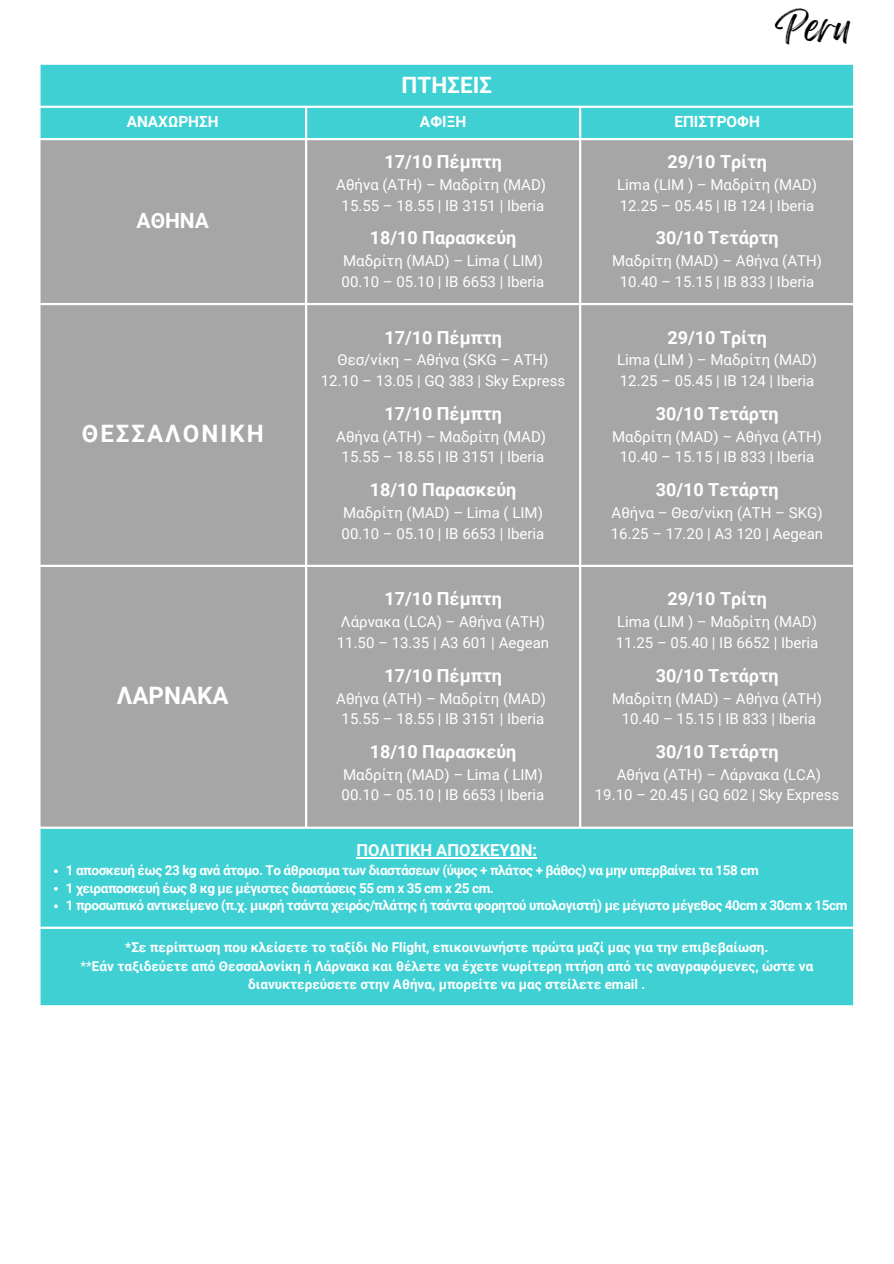
<style>
.page{position:relative;width:894px;height:1264px;background:#fff}
.page>*{position:absolute;margin:0;border:0;box-sizing:border-box;transform-origin:0 0}
.t1{font:33px "Feeling Passionate";color:#000}
.t2{font:700 24px "Roboto";letter-spacing:.085em;color:#fff}
.t3{font:700 24px "Roboto";color:#fff}
.t4{font:700 22.5px "Roboto";color:#fff}
.t5{font:700 21px "Roboto";color:#fff}
.t6{font:700 18px "Roboto";color:#fff}
.t7{font:700 16.5px "Roboto";color:#fff}
.t8{font:700 15.3px "Roboto";color:#fff}
.t9{font:15px "Roboto";color:#fff}
.t10{font:700 13.5px "Roboto";letter-spacing:-.03em;color:#fff}
.t11{font:700 13.5px/18.8px "Roboto";color:#fff;text-align:center}
.s1{font-weight:400}
</style>
<div class="page">
<div style="left:41px;top:65px;width:811px;height:940px;background:#3fd0d4"></div>
<div style="left:41px;top:140px;width:811px;height:686px;background:#a6a6a6"></div>
<hr style="left:356px;top:857px;width:181px;height:1px;background:#fff">
<svg style="left:54px;top:869px;width:4px;height:4px"></svg>
<svg style="left:54px;top:886px;width:4px;height:4px"></svg>
<svg style="left:54px;top:904px;width:4px;height:4px"></svg>
<h1 class="t4" style="left:401px;top:72px;width:92px">ΠΤΗΣΕΙΣ</h1>
<p class="t8" style="left:127px;top:113px;width:93px">ΑΝΑΧΩΡΗΣΗ</p>
<p class="t8" style="left:420px;top:113px;width:48px">ΑΦΙΞΗ</p>
<p class="t8" style="left:674px;top:113px;width:87px">ΕΠΙΣΤΡΟΦΗ</p>
<p class="t1" style="left:775px;top:0;width:77px">Peru</p>
<h3 class="t5" style="left:136px;top:209px;width:74px">ΑΘΗΝΑ</h3>
<h2 class="t2" style="left:82px;top:420px;width:183px">ΘΕΣΣΑΛΟΝΙΚΗ</h2>
<h2 class="t3" style="left:117px;top:682px;width:113px">ΛΑΡΝΑΚΑ</h2>
<p class="t6" style="left:384px;top:151px;width:119px">17/10 Πέμπτη</p>
<p class="t9" style="left:336px;top:176px;width:211px">Αθήνα (ATH) – Μαδρίτη (MAD)</p>
<p class="t9" style="left:341px;top:197px;width:204px">15.55 – 18.55 | IB 3151 | Iberia</p>
<p class="t6" style="left:369px;top:227px;width:148px">18/10 Παρασκεύη</p>
<p class="t9" style="left:343px;top:252px;width:201px">Μαδρίτη (MAD) – Lima ( LIM)</p>
<p class="t9" style="left:341px;top:273px;width:204px">00.10 – 05.10 | IB 6653 | Iberia</p>
<p class="t6" style="left:384px;top:327px;width:119px">17/10 Πέμπτη</p>
<p class="t9" style="left:337px;top:351px;width:212px">Θεσ/νίκη – Αθήνα (SKG – ATH)</p>
<p class="t9" style="left:321px;top:372px;width:246px">12.10 – 13.05 | GQ 383 | Sky Express</p>
<p class="t6" style="left:384px;top:403px;width:119px">17/10 Πέμπτη</p>
<p class="t9" style="left:336px;top:428px;width:211px">Αθήνα (ATH) – Μαδρίτη (MAD)</p>
<p class="t9" style="left:341px;top:448px;width:204px">15.55 – 18.55 | IB 3151 | Iberia</p>
<p class="t6" style="left:369px;top:479px;width:148px">18/10 Παρασκεύη</p>
<p class="t9" style="left:343px;top:504px;width:201px">Μαδρίτη (MAD) – Lima ( LIM)</p>
<p class="t9" style="left:341px;top:524px;width:204px">00.10 – 05.10 | IB 6653 | Iberia</p>
<p class="t6" style="left:384px;top:588px;width:119px">17/10 Πέμπτη</p>
<p class="t9" style="left:341px;top:613px;width:206px">Λάρνακα (LCA) – Αθήνα (ATH)</p>
<p class="t9" style="left:337px;top:634px;width:214px">11.50 – 13.35 | Α3 601 | Aegean</p>
<p class="t6" style="left:384px;top:665px;width:119px">17/10 Πέμπτη</p>
<p class="t9" style="left:336px;top:689px;width:211px">Αθήνα (ATH) – Μαδρίτη (MAD)</p>
<p class="t9" style="left:341px;top:710px;width:204px">15.55 – 18.55 | IB 3151 | Iberia</p>
<p class="t6" style="left:369px;top:741px;width:148px">18/10 Παρασκεύη</p>
<p class="t9" style="left:343px;top:766px;width:201px">Μαδρίτη (MAD) – Lima ( LIM)</p>
<p class="t9" style="left:341px;top:786px;width:204px">00.10 – 05.10 | IB 6653 | Iberia</p>
<p class="t6" style="left:667px;top:151px;width:101px">29/10 Τρίτη</p>
<p class="t9" style="left:617px;top:176px;width:201px">Lima (LIM ) – Μαδρίτη (MAD)</p>
<p class="t9" style="left:619px;top:197px;width:196px">12.25 – 05.45 | IB 124 | Iberia</p>
<p class="t6" style="left:655px;top:227px;width:124px">30/10 Τετάρτη</p>
<p class="t9" style="left:612px;top:252px;width:211px">Μαδρίτη (MAD) – Αθήνα (ATH)</p>
<p class="t9" style="left:619px;top:273px;width:196px">10.40 – 15.15 | IB 833 | Iberia</p>
<p class="t6" style="left:667px;top:327px;width:101px">29/10 Τρίτη</p>
<p class="t9" style="left:617px;top:351px;width:201px">Lima (LIM ) – Μαδρίτη (MAD)</p>
<p class="t9" style="left:619px;top:372px;width:196px">12.25 – 05.45 | IB 124 | Iberia</p>
<p class="t6" style="left:655px;top:403px;width:124px">30/10 Τετάρτη</p>
<p class="t9" style="left:612px;top:428px;width:211px">Μαδρίτη (MAD) – Αθήνα (ATH)</p>
<p class="t9" style="left:619px;top:448px;width:196px">10.40 – 15.15 | IB 833 | Iberia</p>
<p class="t6" style="left:655px;top:479px;width:124px">30/10 Τετάρτη</p>
<p class="t9" style="left:611px;top:504px;width:212px">Αθήνα – Θεσ/νίκη (ATH – SKG)</p>
<p class="t9" style="left:610px;top:524px;width:214px">16.25 – 17.20 | Α3 120 | Aegean</p>
<p class="t6" style="left:667px;top:588px;width:101px">29/10 Τρίτη</p>
<p class="t9" style="left:617px;top:613px;width:201px">Lima (LIM ) – Μαδρίτη (MAD)</p>
<p class="t9" style="left:615px;top:634px;width:204px">11.25 – 05.40 | IB 6652 | Iberia</p>
<p class="t6" style="left:655px;top:665px;width:124px">30/10 Τετάρτη</p>
<p class="t9" style="left:612px;top:689px;width:211px">Μαδρίτη (MAD) – Αθήνα (ATH)</p>
<p class="t9" style="left:621px;top:710px;width:196px">10.40 – 15.15 | IB 833 | Iberia</p>
<p class="t6" style="left:655px;top:741px;width:124px">30/10 Τετάρτη</p>
<p class="t9" style="left:616px;top:766px;width:206px">Αθήνα (ATH) – Λάρνακα (LCA)</p>
<p class="t9" style="left:594px;top:786px;width:246px">19.10 – 20.45 | GQ 602 | Sky Express</p>
<p class="t7" style="left:356px;top:841px;width:182px">ΠΟΛΙΤΙΚΗ ΑΠΟΣΚΕΥΩΝ:</p>
<p class="t10" style="left:66px;top:862px;width:694px">1 αποσκευή έως 23 kg ανά άτομο. Το άθροισμα των διαστάσεων (ύψος + πλάτος + βάθος) να μην υπερβαίνει τα 158 cm</p>
<p class="t10" style="left:66px;top:880px;width:429px">1 χειραποσκευή έως 8 κg με μέγιστες διαστάσεις 55 cm x 35 cm x 25 cm.</p>
<p class="t10" style="left:66px;top:897px;width:782px">1 προσωπικό αντικείμενο (π.χ. μικρή τσάντα χειρός/πλάτης ή τσάντα φορητού υπολογιστή) με μέγιστο μέγεθος 40cm x 30cm x 15cm</p>
<p class="t11" style="left:125px;top:937px;width:644px">*Σε περίπτωση που κλείσετε το ταξίδι No Flight, επικοινωνήστε πρώτα μαζί μας για την επιβεβαίωση.</p>
<p class="t11" style="left:80px;top:956px;width:734px"><span class="s1">**</span>Εάν ταξιδεύετε από Θεσσαλονίκη ή Λάρνακα και θέλετε να έχετε νωρίτερη πτήση από τις αναγραφόμενες, ώστε να διανυκτερεύσετε στην Αθήνα, μπορείτε να μας στείλετε email .</p>
</div>
